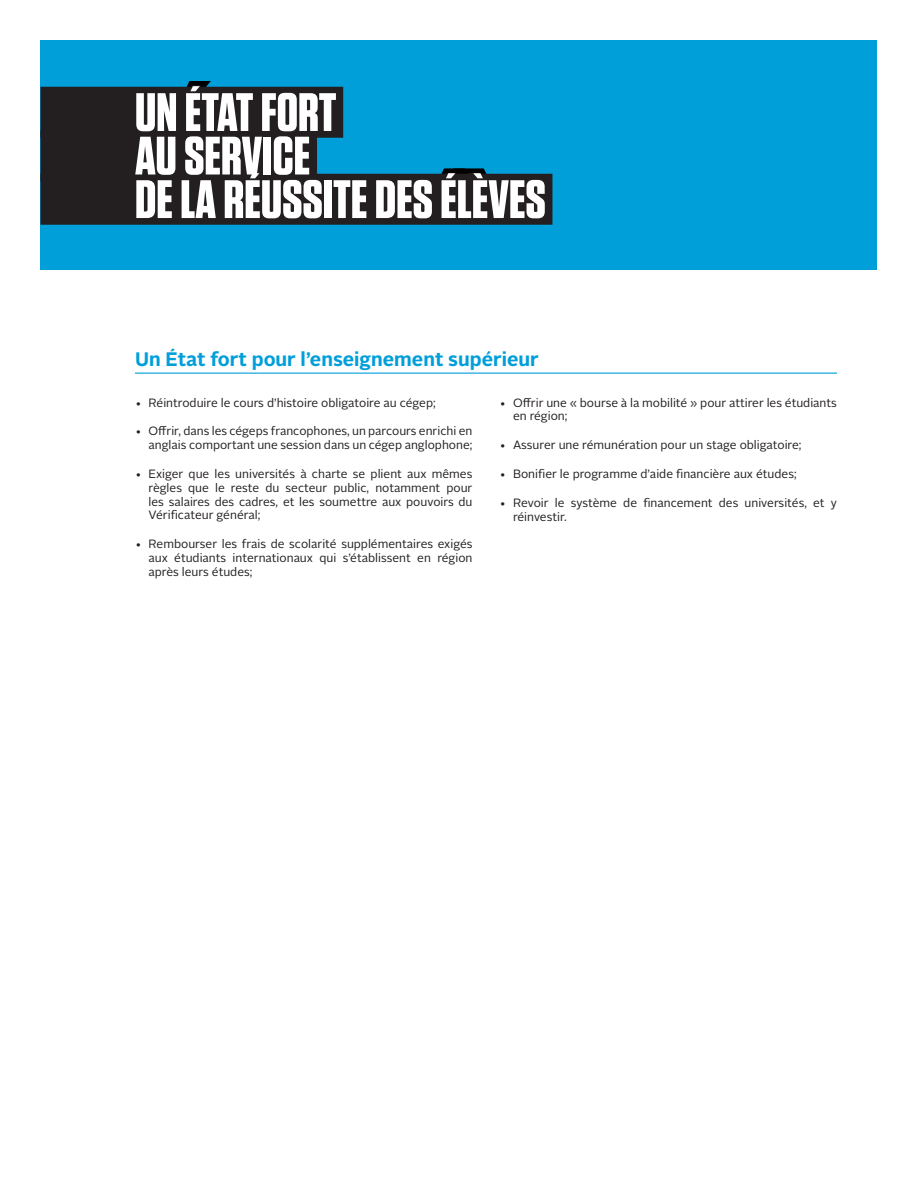
<style>
.page{position:relative;width:918px;height:1188px;background:#fff}
.page>*{position:absolute;margin:0;border:0;box-sizing:border-box;transform-origin:0 0}
.t1{font:700 54px/43.5px "Tungsten";color:#fff}
.t2{font:700 19.5px "Alright Sans";color:#009fda}
.t3{font:12px/13.8px "Alright Sans";color:#231f20;text-align:justify}
</style>
<div class="page">
<div style="left:40px;top:40px;width:838px;height:230px;background:#009fda"></div>
<svg style="left:178px;top:81px;width:38px;height:6px"></svg>
<svg style="left:433px;top:168px;width:62px;height:6px"></svg>
<div style="left:40px;top:87px;width:303px;height:51px;background:#231f20"></div>
<div style="left:40px;top:130px;width:277px;height:51px;background:#231f20"></div>
<div style="left:40px;top:174px;width:512px;height:51px;background:#231f20"></div>
<hr style="left:135px;top:373px;width:702px;height:1px;background:#009fda">
<h1 class="t1" style="left:135px;top:92px;width:412px">UN ÉTAT FORT<br>AU SERVICE<br>DE LA RÉUSSITE DES ÉLÈVES</h1>
<h2 class="t2" style="left:135px;top:345px;width:405px">Un État fort pour l’enseignement supérieur</h2>
<p class="t3" style="left:135px;top:396px;width:302px">• Réintroduire le cours d’histoire obligatoire au cégep;</p>
<p class="t3" style="left:135px;top:425px;width:339px;text-align:right">• Offrir, dans les cégeps francophones, un parcours enrichi en anglais comportant une session dans un cégep anglophone;</p>
<p class="t3" style="left:148px;top:467px;width:326px;text-indent:-14px">• Exiger que les universités à charte se plient aux mêmes règles que le reste du secteur public, notamment pour les salaires des cadres, et les soumettre aux pouvoirs du Vérificateur général;</p>
<p class="t3" style="left:148px;top:537px;width:326px;text-indent:-14px">• Rembourser les frais de scolarité supplémentaires exigés aux étudiants internationaux qui s’établissent en région après leurs études;</p>
<p class="t3" style="left:513px;top:396px;width:325px;text-indent:-14px">• Offrir une « bourse à la mobilité » pour attirer les étudiants en région;</p>
<p class="t3" style="left:500px;top:438px;width:304px">• Assurer une rémunération pour un stage obligatoire;</p>
<p class="t3" style="left:500px;top:467px;width:299px">• Bonifier le programme d’aide financière aux études;</p>
<p class="t3" style="left:513px;top:496px;width:325px;text-indent:-14px">• Revoir le système de financement des universités, et y réinvestir.</p>
</div>
